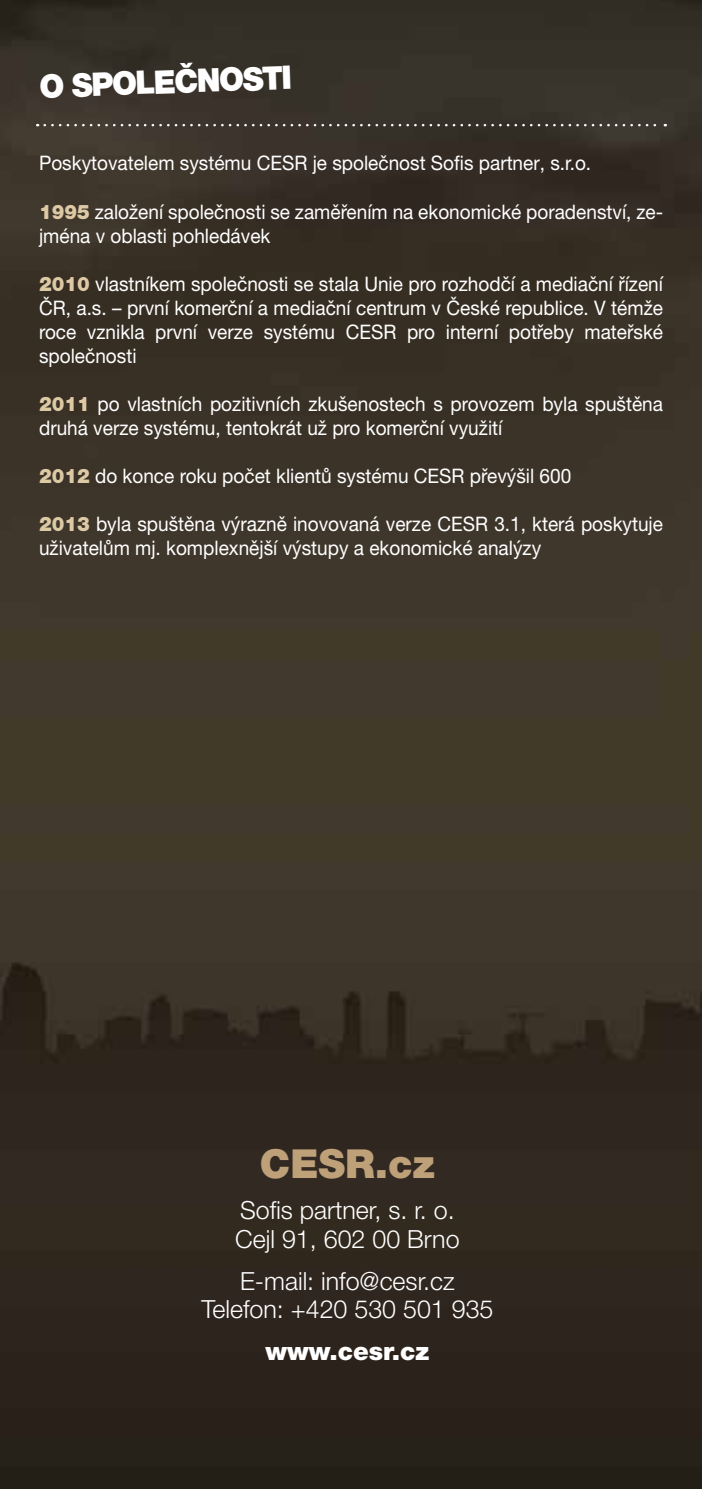
<style>
.page{position:relative;width:702px;height:1489px;background:#fff}
.page>*{position:absolute;margin:0;border:0;box-sizing:border-box;transform-origin:0 0}
.t1{font:900 40px "Helvetica Neue CE";color:#bea179}
.t2{font:900 32.5px "Helvetica Neue CE";color:#fff}
.t3{font:300 25px/28.8px "Helvetica Neue CE";color:#fff}
.t4{font:900 25px "Helvetica Neue CE";color:#fff}
.t5{font:20px/24px "Helvetica Neue CE";color:#fff;scale:.95 1}
.s1{font-weight:900;color:#dec9a5}
</style>
<div class="page">
<img style="left:0;top:0;width:702px;height:1488px">
<svg style="left:45px;top:124px;width:620px;height:2px"></svg>
<h2 class="t2" style="left:39px;top:66px;width:254px;rotate:-2deg">O společnosti</h2>
<p class="t5" style="left:39px;top:153px;width:582px">Poskytovatelem systému CESR je společnost Sofis partner, s.r.o.</p>
<p class="t5" style="left:39px;top:201px;width:658px"><span class="s1">1995</span> založení společnosti se zaměřením na ekonomické poradenství, ze&shy;jména v oblasti pohledávek</p>
<p class="t5" style="left:39px;top:273px;width:658px;text-align:justify"><span class="s1">2010</span> vlastníkem společnosti se stala Unie pro rozhodčí a mediační řízení ČR, a.s. – první komerční a mediační centrum v České republice. V témže roce vznikla první verze systému CESR pro interní potřeby mateřské společnosti</p>
<p class="t5" style="left:39px;top:393px;width:658px"><span class="s1">2011</span> po vlastních pozitivních zkušenostech s provozem byla spuštěna druhá verze systému, tentokrát už pro komerční využití</p>
<p class="t5" style="left:39px;top:465px;width:561px"><span class="s1">2012</span> do konce roku počet klientů systému CESR převýšil 600</p>
<p class="t5" style="left:39px;top:513px;width:658px"><span class="s1">2013</span> byla spuštěna výrazně inovovaná verze CESR 3.1, která poskytuje uživatelům mj. komplexnější výstupy a ekonomické analýzy</p>
<h1 class="t1" style="left:260px;top:1138px;width:176px">CESR.cz</h1>
<p class="t3" style="left:235px;top:1198px;width:226px">Sofis partner, s. r. o.<br>Cejl 91, 602 00 Brno</p>
<p class="t3" style="left:201px;top:1268px;width:294px;text-align:center">E-mail: info@cesr.cz<br>Telefon: +420 530 501 935</p>
<p class="t4" style="left:265px;top:1335px;width:165px">www.cesr.cz</p>
</div>
